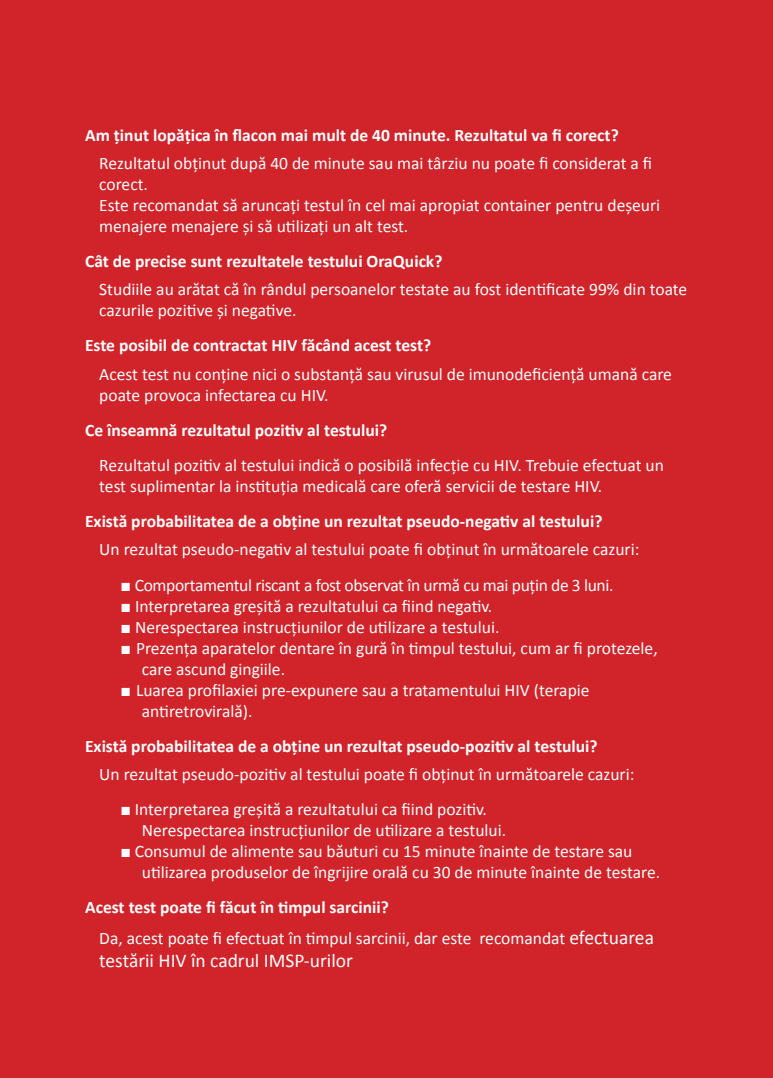
<style>
.page{position:relative;width:773px;height:1078px;background:#fff}
.page>*{position:absolute;margin:0;border:0;box-sizing:border-box;transform-origin:0 0}
.t1{font:19.5px "Calibri";color:#fff}
.t2{font:17.5px/21px "Calibri";color:#fff}
.t3{font:700 17.5px "Calibri";color:#fff}
.t4{font:17.5px "Calibri";letter-spacing:-.02em;color:#fff}
.s1{font-family:"Arial"}
.s2{font-size:19.5px}
</style>
<div class="page">
<div style="left:14px;top:0;width:758px;height:1077px;background:#d1232a"></div>
<div style="left:0;top:0;width:14px;height:1077px;background:#d1232a"></div>
<p class="t3" style="left:85px;top:124px;width:535px">Am ținut lopățica în flacon mai mult de 40 minute. Rezultatul va fi corect?</p>
<p class="t2" style="left:99px;top:153px;width:562px">Rezultatul obținut după 40 de minute sau mai târziu nu poate fi considerat a fi corect.<br>Este recomandat să aruncați testul în cel mai apropiat container pentru deșeuri menajere menajere și să utilizați un alt test.</p>
<p class="t3" style="left:85px;top:250px;width:359px">Cât de precise sunt rezultatele testului OraQuick?</p>
<p class="t2" style="left:99px;top:279px;width:589px">Studiile au arătat că în rândul persoanelor testate au fost identificate 99% din toate cazurile pozitive și negative.</p>
<p class="t3" style="left:85px;top:334px;width:347px">Este posibil de contractat HIV făcând acest test?</p>
<p class="t2" style="left:99px;top:363px;width:574px">Acest test nu conține nici o substanță sau virusul de imunodeficiență umană care poate provoca infectarea cu HIV.</p>
<p class="t3" style="left:85px;top:418px;width:303px">Ce înseamnă rezultatul pozitiv al testului?</p>
<p class="t2" style="left:99px;top:454px;width:566px">Rezultatul pozitiv al testului indică o posibilă infecție cu HIV. Trebuie efectuat un test suplimentar la instituția medicală care oferă servicii de testare HIV.</p>
<p class="t3" style="left:85px;top:510px;width:518px">Există probabilitatea de a obține un rezultat pseudo-negativ al testului?</p>
<p class="t2" style="left:99px;top:539px;width:541px">Un rezultat pseudo-negativ al testului poate fi obținut în următoarele cazuri:</p>
<p class="t4" style="left:120px;top:573px;width:494px"><span class="s1">■</span> Comportamentul riscant a fost observat în urmă cu mai puțin de 3 luni.</p>
<p class="t2" style="left:120px;top:595px;width:373px"><span class="s1">■</span> Interpretarea greșită a rezultatului ca fiind negativ.</p>
<p class="t2" style="left:120px;top:616px;width:380px"><span class="s1">■</span> Nerespectarea instrucțiunilor de utilizare a testului.</p>
<p class="t2" style="left:142px;top:637px;width:517px;text-indent:-21px"><span class="s1">■</span> Prezența aparatelor dentare în gură în timpul testului, cum ar fi protezele, care ascund gingiile.</p>
<p class="t2" style="left:142px;top:679px;width:449px;text-indent:-21px"><span class="s1">■</span> Luarea profilaxiei pre-expunere sau a tratamentului HIV (terapie antiretrovirală).</p>
<p class="t3" style="left:85px;top:734px;width:514px">Există probabilitatea de a obține un rezultat pseudo-pozitiv al testului?</p>
<p class="t2" style="left:99px;top:763px;width:536px">Un rezultat pseudo-pozitiv al testului poate fi obținut în următoarele cazuri:</p>
<p class="t2" style="left:142px;top:798px;width:366px;text-indent:-21px"><span class="s1">■</span> Interpretarea greșită a rezultatului ca fiind pozitiv.<br>Nerespectarea instrucțiunilor de utilizare a testului.</p>
<p class="t2" style="left:142px;top:840px;width:519px;text-indent:-21px"><span class="s1">■</span> Consumul de alimente sau băuturi cu 15 minute înainte de testare sau utilizarea produselor de îngrijire orală cu 30 de minute înainte de testare.</p>
<p class="t3" style="left:85px;top:896px;width:305px">Acest test poate fi făcut în timpul sarcinii?</p>
<p class="t2" style="left:99px;top:927px;width:556px">Da, acest poate fi efectuat în timpul sarcinii, dar este recomandat <span class="s2">efectuarea</span></p>
<p class="t1" style="left:99px;top:948px;width:255px">testării HIV în cadrul IMSP-urilor</p>
</div>
